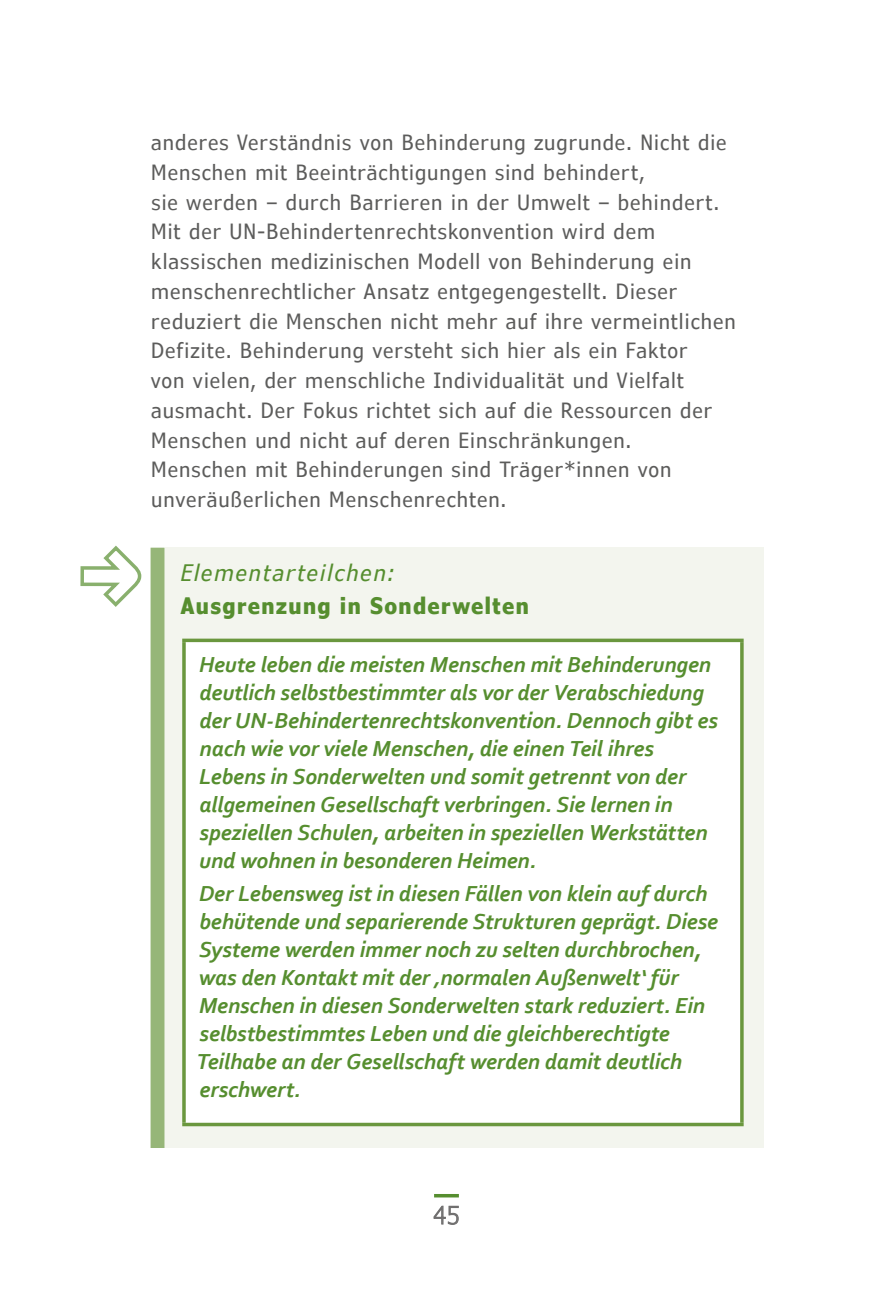
<style>
.page{position:relative;width:893px;height:1290px;background:#fff}
.page>*{position:absolute;margin:0;border:0;box-sizing:border-box;transform-origin:0 0}
.t1{font:300 condensed 24.5px "Verdana Pro";color:#706f6f}
.t2{font:italic 700 22.75px/28px "Corbel";letter-spacing:-.005em;color:#568e2f}
.t3{font:700 condensed 22.75px "Verdana Pro";letter-spacing:.06em;color:#568e2f}
.t4{font:italic condensed 22.75px "Verdana Pro";letter-spacing:.085em;color:#568e2f}
.t5{font:condensed 21px/29.8px "Verdana Pro";letter-spacing:.045em;color:#5c5c5b}
</style>
<div class="page">
<svg style="left:433px;top:1205px;width:26px;height:20px"></svg>
<hr style="left:434px;top:1194px;width:25px;height:3px;background:#568e2f">
<div style="left:165px;top:548px;width:598px;height:600px;background:#f3f5ee"></div>
<div style="left:151px;top:548px;width:14px;height:600px;background:#96b678"></div>
<svg style="left:80px;top:545px;width:62px;height:62px"></svg>
<div style="left:184px;top:640px;width:558px;height:484px;background:#fff"></div>
<hr style="left:182px;top:639px;width:562px;height:3px;background:#6a973e">
<svg style="left:182px;top:642px;width:4px;height:481px;background:#7ba254"></svg>
<svg style="left:740px;top:642px;width:4px;height:481px;background:#7ba254"></svg>
<hr style="left:182px;top:1123px;width:562px;height:3px;background:#6a973e">
<p class="t5" style="left:151px;top:128px;width:577px">anderes Verständnis von Behinderung zugrunde. Nicht die<br>Menschen mit Beeinträchtigungen sind behindert,<br>sie werden – durch Barrieren in der Umwelt – behindert.</p>
<p class="t5" style="left:151px;top:217px;width:587px">Mit der UN-Behindertenrechtskonvention wird dem klassischen medizinischen Modell von Behinderung ein menschenrechtlicher Ansatz entgegengestellt. Dieser reduziert die Menschen nicht mehr auf ihre vermeintlichen Defizite. Behinderung versteht sich hier als ein Faktor<br>von vielen, der menschliche Individualität und Vielfalt ausmacht. Der Fokus richtet sich auf die Ressourcen der Menschen und nicht auf deren Einschränkungen.<br>Menschen mit Behinderungen sind Träger*innen von unveräußerlichen Menschenrechten.</p>
<p class="t4" style="left:181px;top:558px;width:215px">Elementarteilchen:</p>
<p class="t3" style="left:181px;top:590px;width:349px">Ausgrenzung in Sonderwelten</p>
<p class="t2" style="left:199px;top:650px;width:520px">Heute leben die meisten Menschen mit Behinderungen deutlich selbstbestimmter als vor der Verabschiedung der UN-Behindertenrechtskonvention. Dennoch gibt es nach wie vor viele Menschen, die einen Teil ihres Lebens in Sonderwelten und somit getrennt von der allgemeinen Gesellschaft verbringen. Sie lernen in speziellen Schulen, arbeiten in speziellen Werkstätten und wohnen in besonderen Heimen.</p>
<p class="t2" style="left:197px;top:879px;width:523px">Der Lebensweg ist in diesen Fällen von klein auf durch behütende und separierende Strukturen geprägt. Diese Systeme werden immer noch zu selten durchbrochen, was den Kontakt mit der ‚normalen Außenwelt‘ für Menschen in diesen Sonderwelten stark reduziert. Ein selbstbestimmtes Leben und die gleichberechtigte Teilhabe an der Gesellschaft werden damit deutlich erschwert.</p>
<p class="t1" style="left:433px;top:1199px;width:27px">45</p>
</div>
